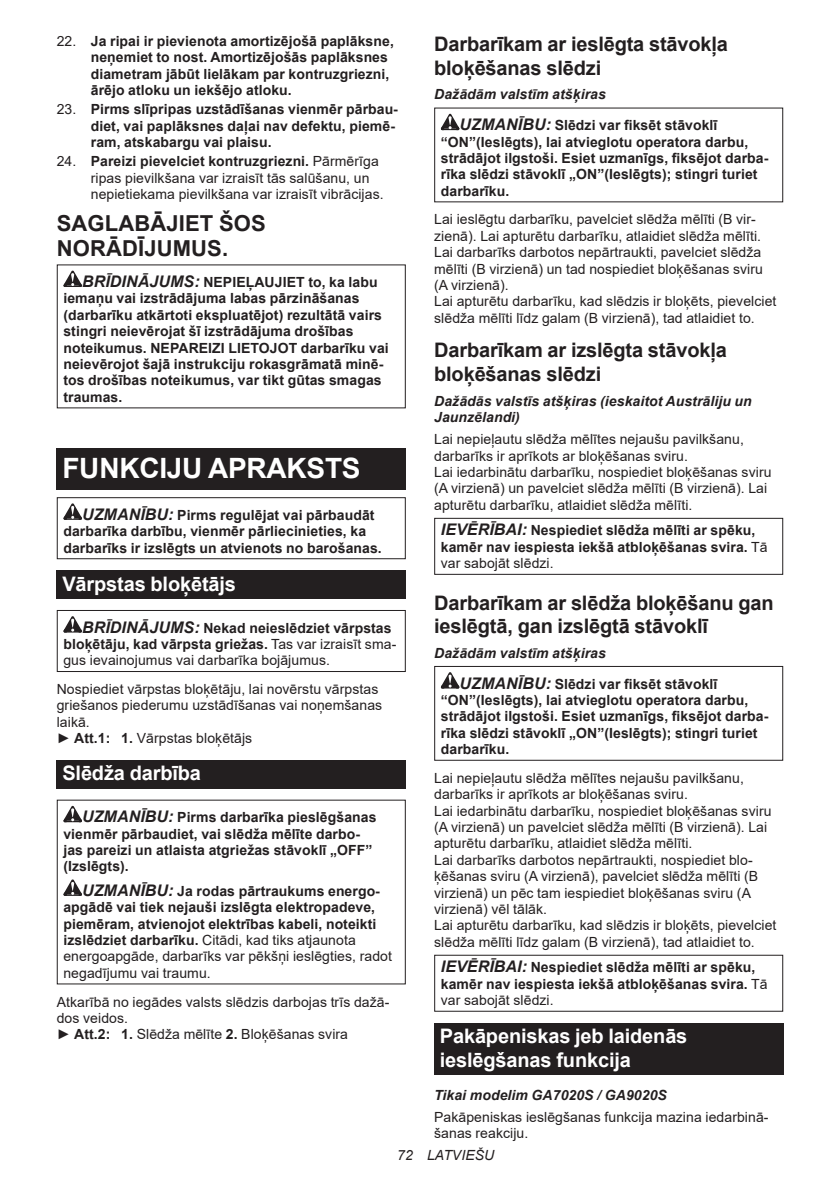
<style>
.page{position:relative;width:840px;height:1191px;background:#fff}
.page>*{position:absolute;margin:0;border:0;box-sizing:border-box;transform-origin:0 0}
.t1{font:700 28px "Arial";letter-spacing:-.01em;color:#fff}
.t2{font:700 22px/25.8px "Arial";letter-spacing:.005em;color:#231f20}
.t3{font:700 20px/23.4px "Arial";letter-spacing:-.01em;color:#231f20}
.t4{font:700 20px/23.4px "Arial";letter-spacing:-.01em;color:#fff}
.t5{font:700 14px/16.4px "Arial";letter-spacing:.005em;color:#231f20}
.t6{font:14px/16.4px "Arial";letter-spacing:.005em;color:#231f20}
.t7{font:italic 700 14px/16.4px "Arial";letter-spacing:.005em;color:#231f20}
.t8{font:italic 14px "Arial";letter-spacing:.005em;color:#231f20}
.s1{font-weight:400}
.s2{font-weight:700}
.s3{font-style:italic;font-size:16px}
.s4{font-weight:700;font-style:italic;font-size:16px}
.s5{font-style:italic}
</style>
<div class="page">
<svg style="left:63px;top:271px;width:19px;height:16px"></svg>
<div style="left:57px;top:448px;width:348px;height:41px;background:#231f20"></div>
<svg style="left:63px;top:503px;width:19px;height:17px"></svg>
<div style="left:57px;top:497px;width:348px;height:62px;border:1px solid #231f20"></div>
<div style="left:57px;top:570px;width:348px;height:29px;background:#231f20"></div>
<svg style="left:63px;top:616px;width:19px;height:16px"></svg>
<div style="left:57px;top:610px;width:348px;height:62px;border:1px solid #231f20"></div>
<div style="left:57px;top:760px;width:348px;height:28px;background:#231f20"></div>
<svg style="left:63px;top:806px;width:19px;height:16px"></svg>
<svg style="left:63px;top:879px;width:19px;height:17px"></svg>
<svg style="left:440px;top:114px;width:19px;height:16px"></svg>
<div style="left:434px;top:518px;width:348px;height:57px;border:1px solid #231f20"></div>
<svg style="left:440px;top:672px;width:19px;height:16px"></svg>
<div style="left:434px;top:666px;width:348px;height:94px;border:1px solid #231f20"></div>
<div style="left:434px;top:954px;width:348px;height:57px;border:1px solid #231f20"></div>
<div style="left:434px;top:1023px;width:348px;height:52px;background:#231f20"></div>
<p class="t5" style="left:91px;top:33px;width:304px;text-indent:-34px"><span class="s1">22.</span> Ja ripai ir pievienota amortizējošā paplāksne, neņemiet to nost. Amortizējošās paplāksnes diametram jābūt lielākam par kontruzgriezni, ārējo atloku un iekšējo atloku.</p>
<p class="t5" style="left:91px;top:101px;width:308px;text-indent:-34px"><span class="s1">23.</span> Pirms slīpripas uzstādīšanas vienmēr pārbau&shy;diet, vai paplāksnes daļai nav defektu, piemē&shy;ram, atskabargu vai plaisu.</p>
<p class="t6" style="left:91px;top:153px;width:294px;text-indent:-34px">24. <span class="s2">Pareizi pievelciet kontruzgriezni.</span> Pārmērīga ripas pievilkšana var izraisīt tās salūšanu, un nepietiekama pievilkšana var izraisīt vibrācijas.</p>
<h2 class="t2" style="left:57px;top:210px;width:210px">SAGLABĀJIET ŠOS<br>NORĀDĪJUMUS.</h2>
<p class="t5" style="left:63px;top:274px;width:326px;text-indent:19px"><span class="s3">BRĪDINĀJUMS:</span> NEPIEĻAUJIET to, ka labu iemaņu vai izstrādājuma labas pārzināšanas (darbarīku atkārtoti ekspluatējot) rezultātā vairs stingri neievērojat šī izstrādājuma drošības noteikumus. NEPAREIZI LIETOJOT darbarīku vai neievērojot šajā instrukciju rokasgrāmatā minē&shy;tos drošības noteikumus, var tikt gūtas smagas traumas.</p>
<h1 class="t1" style="left:62px;top:448px;width:299px">FUNKCIJU APRAKSTS</h1>
<p class="t5" style="left:63px;top:507px;width:320px;text-indent:19px"><span class="s3">UZMANĪBU:</span> Pirms regulējat vai pārbaudāt darbarīka darbību, vienmēr pārliecinieties, ka darbarīks ir izslēgts un atvienots no barošanas.</p>
<h3 class="t4" style="left:62px;top:572px;width:175px">Vārpstas bloķētājs</h3>
<p class="t6" style="left:63px;top:619px;width:334px;text-indent:19px"><span class="s4">BRĪDINĀJUMS:</span> <span class="s2">Nekad neieslēdziet vārpstas bloķētāju, kad vārpsta griežas.</span> Tas var izraisīt sma&shy;gus ievainojumus vai darbarīka bojājumus.</p>
<p class="t6" style="left:57px;top:681px;width:327px">Nospiediet vārpstas bloķētāju, lai novērstu vārpstas griešanos piederumu uzstādīšanas vai noņemšanas laikā.<br>► <span class="s2">Att.1: 1.</span> Vārpstas bloķētājs</p>
<h3 class="t4" style="left:62px;top:761px;width:140px">Slēdža darbība</h3>
<p class="t5" style="left:63px;top:809px;width:314px;text-indent:19px"><span class="s3">UZMANĪBU:</span> Pirms darbarīka pieslēgšanas vienmēr pārbaudiet, vai slēdža mēlīte darbo&shy;jas pareizi un atlaista atgriežas stāvoklī „OFF” (Izslēgts).</p>
<p class="t5" style="left:63px;top:883px;width:330px;text-indent:19px"><span class="s3">UZMANĪBU:</span> Ja rodas pārtraukums energo&shy;apgādē vai tiek nejauši izslēgta elektropadeve, piemēram, atvienojot elektrības kabeli, noteikti izslēdziet darbarīku. <span class="s1">Citādi, kad tiks atjaunota energoapgāde, darbarīks var pēkšņi ieslēgties, radot negadījumu vai traumu.</span></p>
<p class="t6" style="left:57px;top:993px;width:334px">Atkarībā no iegādes valsts slēdzis darbojas trīs dažā&shy;dos veidos.<br>► <span class="s2">Att.2: 1.</span> Slēdža mēlīte <span class="s2">2.</span> Bloķēšanas svira</p>
<h3 class="t3" style="left:434px;top:33px;width:295px">Darbarīkam ar ieslēgta stāvokļa bloķēšanas slēdzi</h3>
<p class="t5" style="left:459px;top:79px;width:259px;line-height:30.6px;text-indent:-25px"><span class="s5">Dažādām valstīm atšķiras<br></span><span class="s3">UZMANĪBU:</span> Slēdzi var fiksēt stāvoklī</p>
<p class="t5" style="left:440px;top:134px;width:329px">“ON”(Ieslēgts), lai atvieglotu operatora darbu, strādājot ilgstoši. Esiet uzmanīgs, fiksējot darba&shy;rīka slēdzi stāvoklī „ON”(Ieslēgts); stingri turiet darbarīku.</p>
<p class="t6" style="left:434px;top:211px;width:343px">Lai ieslēgtu darbarīku, pavelciet slēdža mēlīti (B vir&shy;zienā). Lai apturētu darbarīku, atlaidiet slēdža mēlīti.<br>Lai darbarīks darbotos nepārtraukti, pavelciet slēdža mēlīti (B virzienā) un tad nospiediet bloķēšanas sviru (A virzienā).<br>Lai apturētu darbarīku, kad slēdzis ir bloķēts, pievelciet slēdža mēlīti līdz galam (B virzienā), tad atlaidiet to.</p>
<h3 class="t3" style="left:434px;top:339px;width:294px">Darbarīkam ar izslēgta stāvokļa bloķēšanas slēdzi</h3>
<p class="t7" style="left:434px;top:393px;width:319px">Dažādās valstīs atšķiras (ieskaitot Austrāliju un<br>Jaunzēlandi)</p>
<p class="t6" style="left:434px;top:431px;width:338px">Lai nepieļautu slēdža mēlītes nejaušu pavilkšanu, darbarīks ir aprīkots ar bloķēšanas sviru.<br>Lai iedarbinātu darbarīku, nospiediet bloķēšanas sviru (A virzienā) un pavelciet slēdža mēlīti (B virzienā). Lai apturētu darbarīku, atlaidiet slēdža mēlīti.</p>
<p class="t5" style="left:440px;top:522px;width:328px"><span class="s3">IEVĒRĪBAI:</span> Nespiediet slēdža mēlīti ar spēku, kamēr nav iespiesta iekšā atbloķēšanas svira. <span class="s1">Tā var sabojāt slēdzi.</span></p>
<h3 class="t3" style="left:434px;top:591px;width:341px">Darbarīkam ar slēdža bloķēšanu gan ieslēgtā, gan izslēgtā stāvoklī</h3>
<p class="t5" style="left:459px;top:638px;width:259px;line-height:30.6px;text-indent:-25px"><span class="s5">Dažādām valstīm atšķiras<br></span><span class="s3">UZMANĪBU:</span> Slēdzi var fiksēt stāvoklī</p>
<p class="t5" style="left:440px;top:692px;width:329px">“ON”(Ieslēgts), lai atvieglotu operatora darbu, strādājot ilgstoši. Esiet uzmanīgs, fiksējot darba&shy;rīka slēdzi stāvoklī „ON”(Ieslēgts); stingri turiet darbarīku.</p>
<p class="t6" style="left:434px;top:769px;width:343px">Lai nepieļautu slēdža mēlītes nejaušu pavilkšanu, darbarīks ir aprīkots ar bloķēšanas sviru.<br>Lai iedarbinātu darbarīku, nospiediet bloķēšanas sviru (A virzienā) un pavelciet slēdža mēlīti (B virzienā). Lai apturētu darbarīku, atlaidiet slēdža mēlīti.<br>Lai darbarīks darbotos nepārtraukti, nospiediet blo&shy;ķēšanas sviru (A virzienā), pavelciet slēdža mēlīti (B virzienā) un pēc tam iespiediet bloķēšanas sviru (A virzienā) vēl tālāk.<br>Lai apturētu darbarīku, kad slēdzis ir bloķēts, pievelciet slēdža mēlīti līdz galam (B virzienā), tad atlaidiet to.</p>
<p class="t5" style="left:440px;top:959px;width:328px"><span class="s3">IEVĒRĪBAI:</span> Nespiediet slēdža mēlīti ar spēku, kamēr nav iespiesta iekšā atbloķēšanas svira. <span class="s1">Tā var sabojāt slēdzi.</span></p>
<h3 class="t4" style="left:439px;top:1024px;width:249px">Pakāpeniskas jeb laidenās ieslēgšanas funkcija</h3>
<p class="t7" style="left:434px;top:1087px;width:234px">Tikai modelim GA7020S / GA9020S</p>
<p class="t6" style="left:434px;top:1108px;width:336px">Pakāpeniskas ieslēgšanas funkcija mazina iedarbinā&shy;šanas reakciju.</p>
<p class="t8" style="left:397px;top:1146px;width:99px">72 LATVIEŠU</p>
</div>
